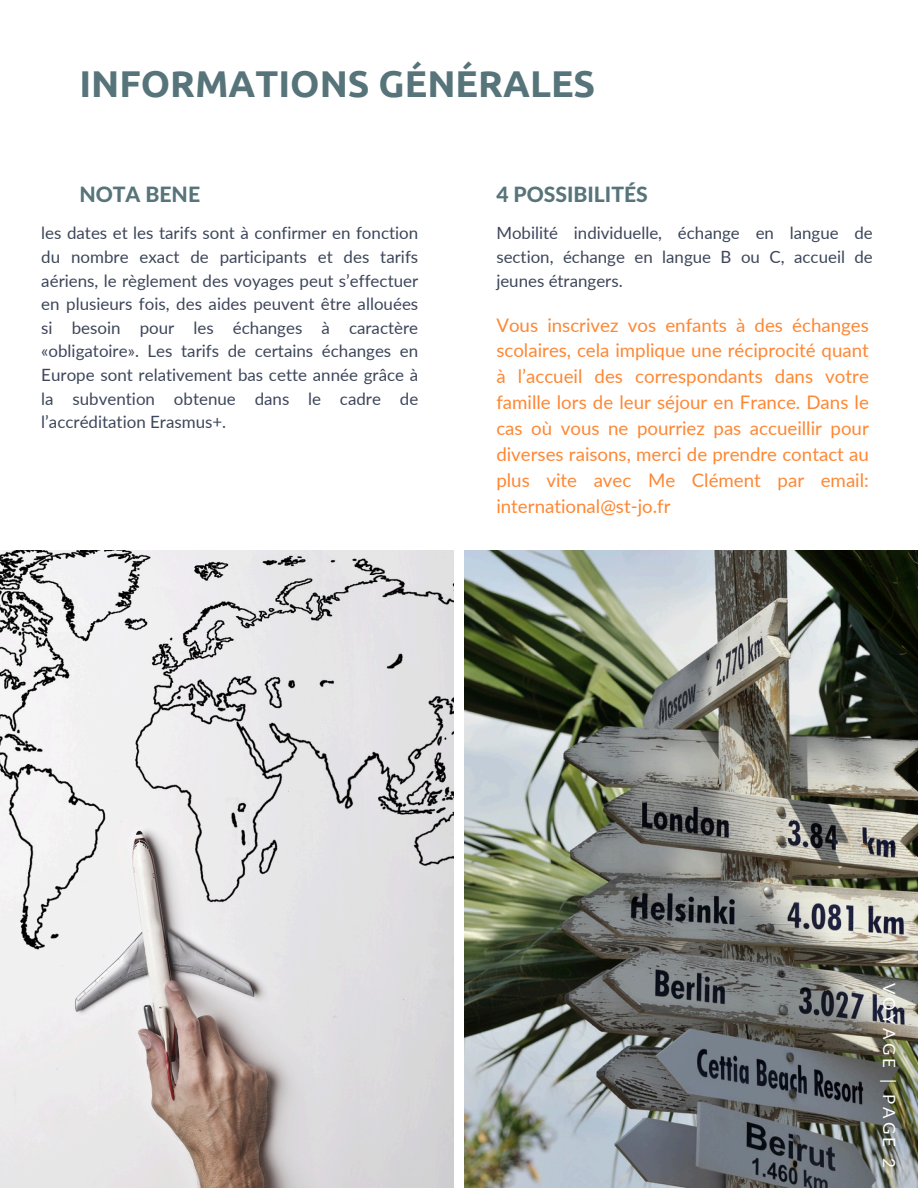
<style>
.page{position:relative;width:918px;height:1188px;background:#fff}
.page>*{position:absolute;margin:0;border:0;box-sizing:border-box;transform-origin:0 0}
.t1{font:700 37.35px "Ubuntu";color:#567479}
.t2{font:800 21.15px "Lato Latin";color:#567479}
.t3{font:18.75px/25.8px "Lato";color:#fe8733;text-align:justify}
.t4{font:16.95px/23.7px "Lato";color:#3d465a;text-align:justify}
.t5{font:16.8px/23.7px "Lato";color:#3d465a;text-align:justify}
.t6{font:16.8px "Lato";letter-spacing:.19em;color:#fff}
</style>
<div class="page">
<img style="left:0;top:551px;width:453px;height:637px">
<img style="left:465px;top:551px;width:453px;height:637px">
<h1 class="t1" style="left:79px;top:62px;width:518px">INFORMATIONS GÉNÉRALES</h1>
<h2 class="t2" style="left:79px;top:185px;width:122px">NOTA BENE</h2>
<h2 class="t4" style="left:41px;top:221px;width:378px">les dates et les tarifs sont à confirmer en fonction du nombre exact de participants et des tarifs aériens, le règlement des voyages peut s’effectuer en plusieurs fois, des aides peuvent être allouées si besoin pour les échanges à caractère «obligatoire». Les tarifs de certains échanges en Europe sont relativement bas cette année grâce à la subvention obtenue dans le cadre de l’accréditation Erasmus+.</h2>
<p class="t2" style="left:496px;top:185px;width:153px">4 POSSIBILITÉS</p>
<p class="t5" style="left:496px;top:221px;width:378px">Mobilité individuelle, échange en langue de section, échange en langue B ou C, accueil de jeunes étrangers.</p>
<h3 class="t3" style="left:496px;top:311px;width:374px">Vous inscrivez vos enfants à des échanges scolaires, cela implique une réciprocité quant à l’accueil des correspondants dans votre famille lors de leur séjour en France. Dans le cas où vous ne pourriez pas accueillir pour diverses raisons, merci de prendre contact au plus vite avec Me Clément par email: international@st-jo.fr</h3>
<p class="t6" style="left:900px;top:983px;width:186px;rotate:90deg">VOYAGE | PAGE 2</p>
</div>
